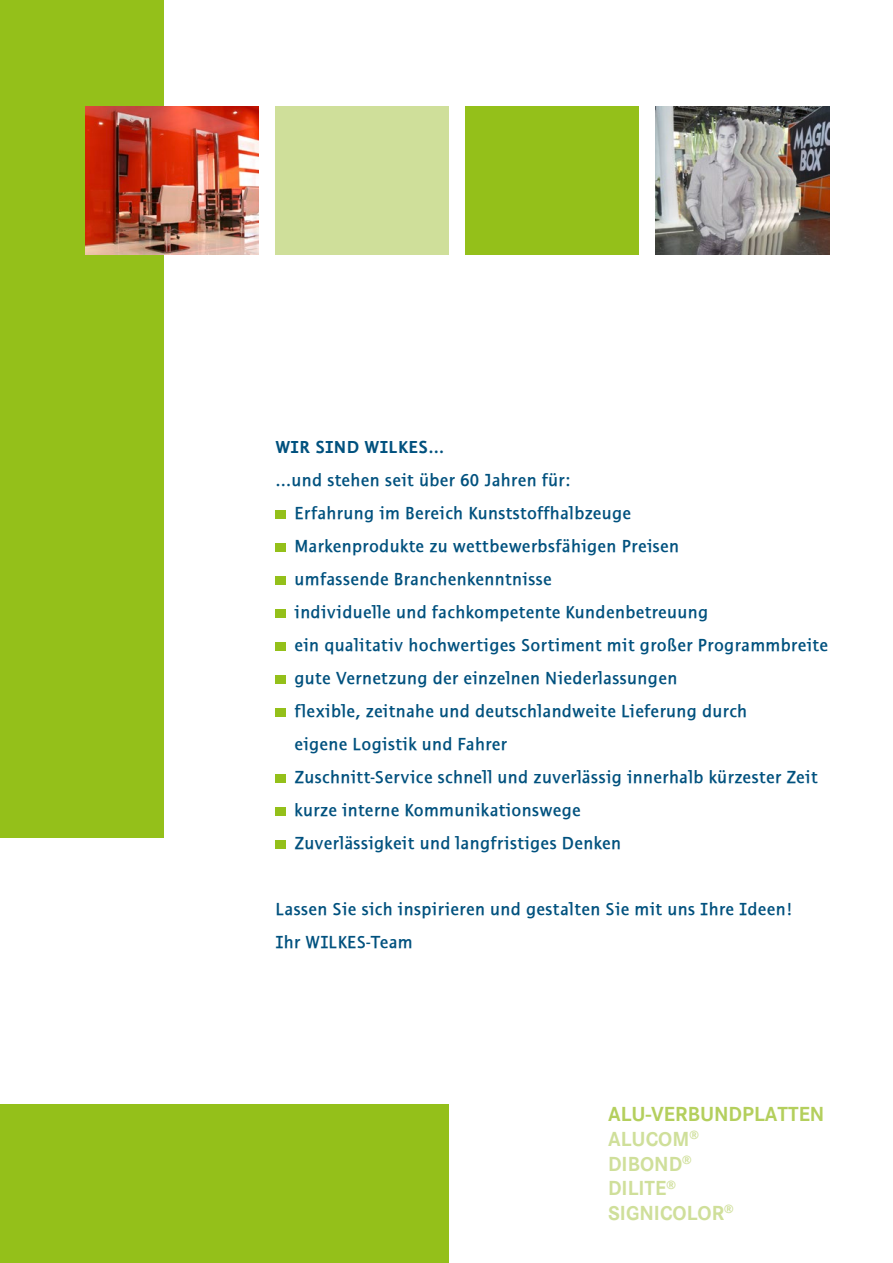
<style>
.page{position:relative;width:893px;height:1263px;background:#fff}
.page>*{position:absolute;margin:0;border:0;box-sizing:border-box;transform-origin:0 0}
.t1{font:700 21px/24.8px "Corporate S";color:#cfdf9a}
.t2{font:600 18px/33px "Thordis Sans EF";letter-spacing:.02em;color:#00517e}
.t3{font:700 18px "Thordis Sans EF";letter-spacing:.015em;color:#00517e}
.s1{color:#b4cf5d}
</style>
<div class="page">
<div style="left:0;top:0;width:163px;height:838px;background:#94c01a"></div>
<div style="left:0;top:1105px;width:449px;height:158px;background:#94c01a"></div>
<div style="left:466px;top:106px;width:173px;height:149px;background:#94c01a"></div>
<div style="left:275px;top:106px;width:174px;height:149px;background:#cfdf9a"></div>
<img style="left:656px;top:106px;width:173px;height:149px">
<img style="left:85px;top:106px;width:173px;height:149px">
<div style="left:275px;top:510px;width:11px;height:9px;background:#94c01a"></div>
<div style="left:275px;top:543px;width:11px;height:9px;background:#94c01a"></div>
<div style="left:275px;top:576px;width:11px;height:9px;background:#94c01a"></div>
<div style="left:275px;top:609px;width:11px;height:9px;background:#94c01a"></div>
<div style="left:275px;top:642px;width:11px;height:9px;background:#94c01a"></div>
<div style="left:275px;top:675px;width:11px;height:9px;background:#94c01a"></div>
<div style="left:275px;top:708px;width:11px;height:9px;background:#94c01a"></div>
<div style="left:275px;top:774px;width:11px;height:9px;background:#94c01a"></div>
<div style="left:275px;top:807px;width:11px;height:9px;background:#94c01a"></div>
<div style="left:275px;top:840px;width:11px;height:9px;background:#94c01a"></div>
<p class="t3" style="left:275px;top:437px;width:170px">WIR SIND WILKES…</p>
<p class="t2" style="left:294px;top:463px;width:535px;text-indent:-19px">…und stehen seit über 60 Jahren für:<br>Erfahrung im Bereich Kunststoffhalbzeuge<br>Markenprodukte zu wettbewerbsfähigen Preisen<br>umfassende Branchenkenntnisse<br>individuelle und fachkompetente Kundenbetreuung<br>ein qualitativ hochwertiges Sortiment mit großer Programmbreite gute Vernetzung der einzelnen Niederlassungen<br>flexible, zeitnahe und deutschlandweite Lieferung durch<br>eigene Logistik und Fahrer<br>Zuschnitt-Service schnell und zuverlässig innerhalb kürzester Zeit kurze interne Kommunikationswege<br>Zuverlässigkeit und langfristiges Denken</p>
<p class="t2" style="left:275px;top:892px;width:518px">Lassen Sie sich inspirieren und gestalten Sie mit uns Ihre Ideen!<br>Ihr WILKES-Team</p>
<p class="t1" style="left:608px;top:1101px;width:218px"><span class="s1">ALU-VERBUNDPLATTEN<br></span>ALUCOM<sup>®<br></sup>DIBOND<sup>®<br></sup>DILITE<sup>®<br></sup>SIGNICOLOR<sup>®</sup></p>
</div>
